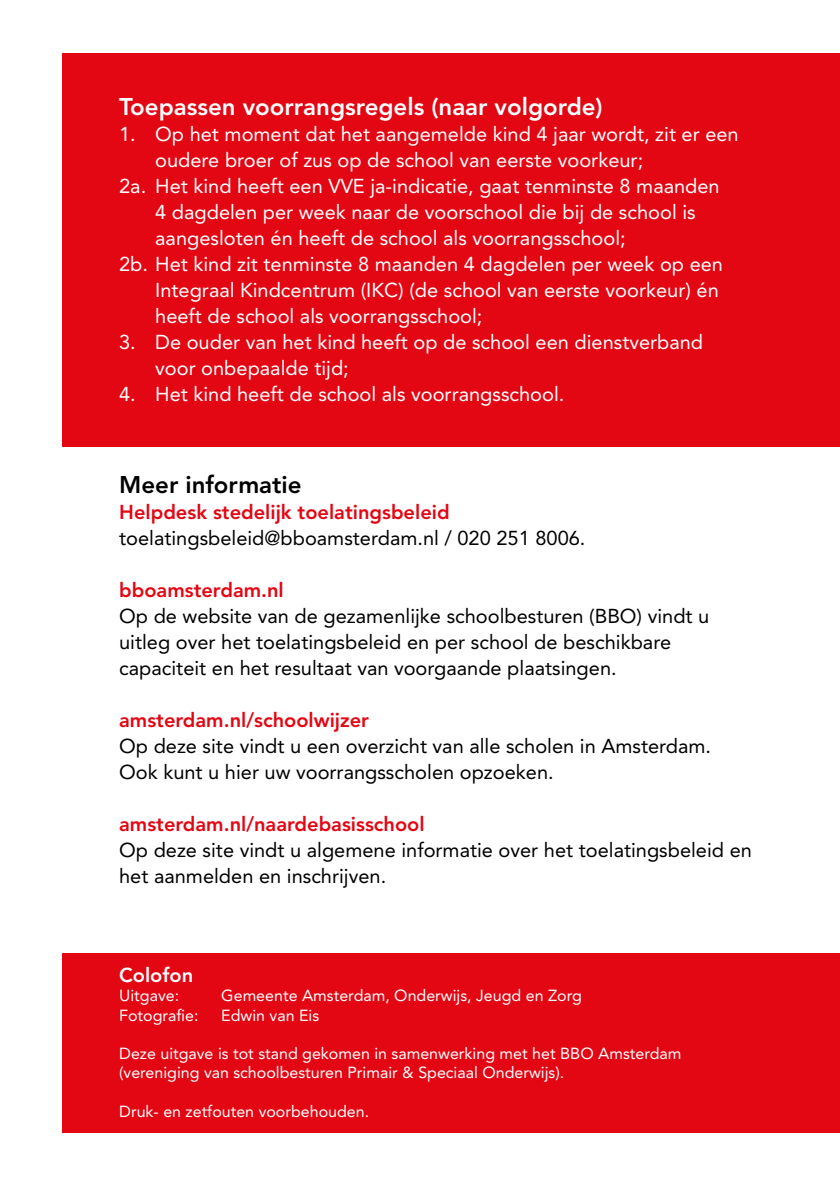
<style>
.page{position:relative;width:840px;height:1191px;background:#fff}
.page>*{position:absolute;margin:0;border:0;box-sizing:border-box;transform-origin:0 0}
.t1{font:800 24px "Avenir LT Std";color:#fff}
.t2{font:800 24px "Avenir LT Std";color:#000}
.t3{font:20px/26px "Avenir LT Std";color:#fff}
.t4{font:20px/26px "Avenir LT Std";color:#000}
.t5{font:800 20px "Avenir LT Std";color:#e30613}
.t6{font:800 20px "Avenir LT Std";color:#fff}
.t7{font:16px/19.2px "Avenir LT Std";color:#fff}
</style>
<div class="page">
<div style="left:62px;top:953px;width:777px;height:179px;background:#e30613"></div>
<div style="left:62px;top:54px;width:777px;height:393px;background:#e30613"></div>
<p class="t1" style="left:119px;top:92px;width:485px">Toepassen voorrangsregels (naar volgorde)</p>
<p class="t3" style="left:119px;top:121px;width:620px">1. Op het moment dat het aangemelde kind 4 jaar wordt, zit er een</p>
<p class="t3" style="left:155px;top:147px;width:489px">oudere broer of zus op de school van eerste voorkeur;</p>
<p class="t3" style="left:119px;top:173px;width:601px">2a. Het kind heeft een VVE ja-indicatie, gaat tenminste 8 maanden</p>
<p class="t3" style="left:155px;top:199px;width:541px">4 dagdelen per week naar de voorschool die bij de school is</p>
<p class="t3" style="left:155px;top:225px;width:471px">aangesloten én heeft de school als voorrangsschool;</p>
<p class="t3" style="left:119px;top:251px;width:605px">2b. Het kind zit tenminste 8 maanden 4 dagdelen per week op een</p>
<p class="t3" style="left:155px;top:277px;width:564px">Integraal Kindcentrum (IKC) (de school van eerste voorkeur) én</p>
<p class="t3" style="left:155px;top:303px;width:328px">heeft de school als voorrangsschool;</p>
<p class="t3" style="left:155px;top:329px;width:549px;text-indent:-36px">3. De ouder van het kind heeft op de school een dienstverband voor onbepaalde tijd;</p>
<p class="t3" style="left:119px;top:381px;width:446px">4. Het kind heeft de school als voorrangsschool.</p>
<p class="t2" style="left:119px;top:470px;width:184px">Meer informatie</p>
<p class="t5" style="left:119px;top:500px;width:332px">Helpdesk stedelijk toelatingsbeleid</p>
<p class="t4" style="left:119px;top:525px;width:467px">toelatingsbeleid@bboamsterdam.nl / 020 251 8006.</p>
<p class="t5" style="left:119px;top:578px;width:166px">bboamsterdam.nl</p>
<p class="t4" style="left:119px;top:603px;width:591px">Op de website van de gezamenlijke schoolbesturen (BBO) vindt u uitleg over het toelatingsbeleid en per school de beschikbare capaciteit en het resultaat van voorgaande plaatsingen.</p>
<p class="t5" style="left:119px;top:708px;width:251px">amsterdam.nl/schoolwijzer</p>
<p class="t4" style="left:119px;top:733px;width:593px">Op deze site vindt u een overzicht van alle scholen in Amsterdam.<br>Ook kunt u hier uw voorrangsscholen opzoeken.</p>
<p class="t5" style="left:119px;top:812px;width:307px">amsterdam.nl/naardebasisschool</p>
<p class="t4" style="left:119px;top:837px;width:634px">Op deze site vindt u algemene informatie over het toelatingsbeleid en het aanmelden en inschrijven.</p>
<p class="t6" style="left:119px;top:963px;width:76px">Colofon</p>
<p class="t7" style="left:119px;top:986px;width:61px">Uitgave:</p>
<p class="t7" style="left:221px;top:986px;width:362px">Gemeente Amsterdam, Onderwijs, Jeugd en Zorg</p>
<p class="t7" style="left:119px;top:1005px;width:81px">Fotografie:</p>
<p class="t7" style="left:221px;top:1005px;width:99px">Edwin van Eis</p>
<p class="t7" style="left:119px;top:1044px;width:563px">Deze uitgave is tot stand gekomen in samenwerking met het BBO Amsterdam (vereniging van schoolbesturen Primair &amp; Speciaal Onderwijs).</p>
<p class="t7" style="left:119px;top:1101px;width:251px">Druk- en zetfouten voorbehouden.</p>
</div>
